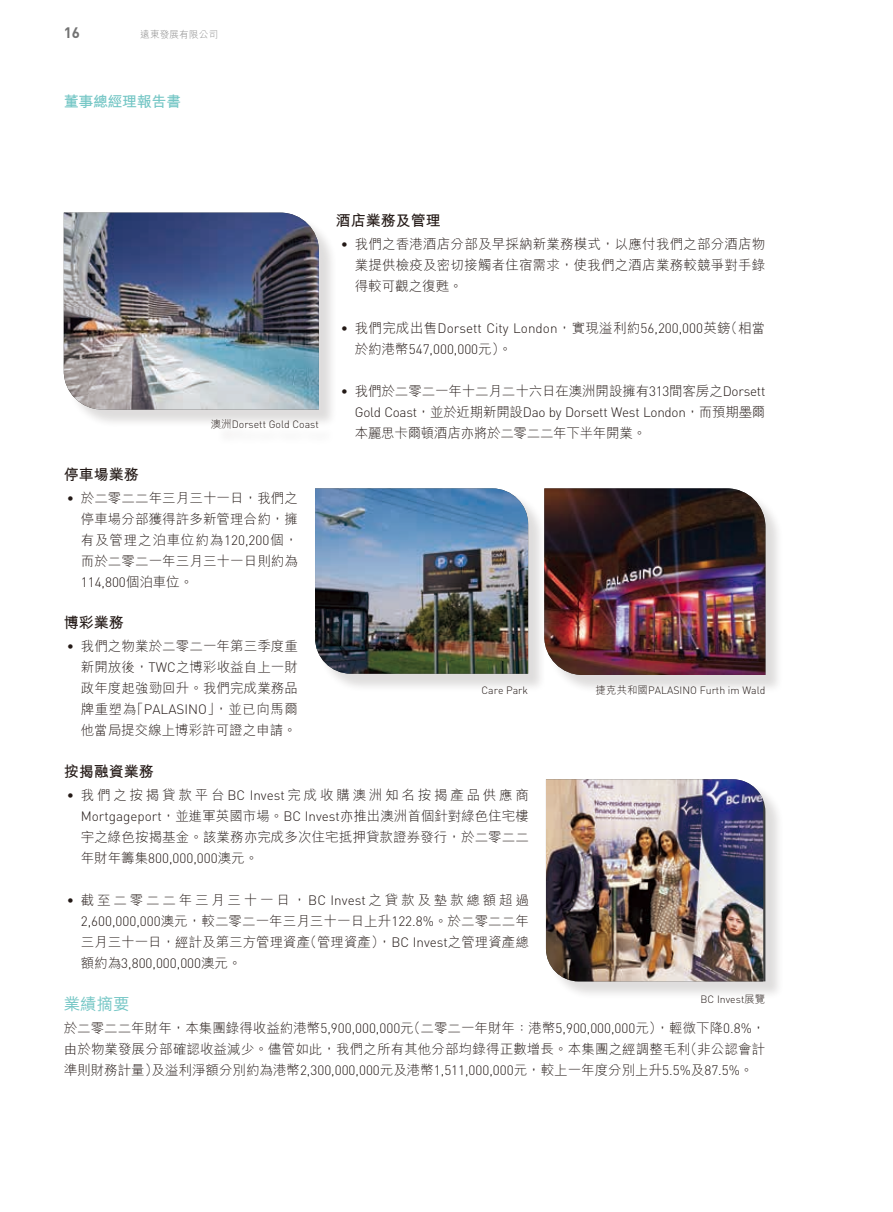
<style>
.page{position:relative;width:893px;height:1212px;background:#fff}
.page>*{position:absolute;margin:0;border:0;box-sizing:border-box;transform-origin:0 0}
.t1{font:500 16.5px "M Hei HK";color:#74c6c5}
.t2{font:700 15px "M Hei HK";color:#231916}
.t3{font:700 15px "M Hei HK";letter-spacing:-.025em;color:#74c6c5}
.t4{font:700 15px "DIN Pro";color:#727272}
.t5{font:300 13.5px/21px "M Hei HK";letter-spacing:.005em;color:#231916;text-align:justify}
.t6{font:300 13.5px/21px "DIN";color:#231916}
.t7{font:300 13.5px "DIN";letter-spacing:-.02em;color:#231916}
.t8{font:300 13.5px "M Hei HK";letter-spacing:-.02em;color:#231916}
.t9{font:300 10.5px "DIN";color:#231916}
.t10{font:300 9.75px "M Hei HK";color:#898989}
.s1{font-family:"M Hei HK"}
.s2{font-family:"DIN"}
</style>
<div class="page">
<div style="left:317px;top:491px;width:230px;height:201px;background:#231916;opacity:.15"></div>
<img style="left:315px;top:488px;width:213px;height:186px">
<div style="left:546px;top:491px;width:238px;height:203px;background:#231916;opacity:.15"></div>
<img style="left:544px;top:488px;width:221px;height:187px">
<div style="left:66px;top:215px;width:271px;height:231px;background:#231916;opacity:.15"></div>
<img style="left:64px;top:213px;width:255px;height:196px">
<div style="left:548px;top:782px;width:236px;height:218px;background:#231916;opacity:.15"></div>
<img style="left:546px;top:779px;width:217px;height:202px">
<p class="t4" style="left:64px;top:23px;width:18px">16</p>
<p class="t10" style="left:140px;top:28px;width:80px">遠東發展有限公司</p>
<p class="t3" style="left:64px;top:91px;width:119px">董事總經理報告書</p>
<p class="t9" style="left:211px;top:418px;width:110px"><span class="s1">澳洲</span>Dorsett Gold Coast</p>
<p class="t2" style="left:336px;top:210px;width:107px">酒店業務及管理</p>
<p class="t5" style="left:355px;top:233px;width:412px;text-indent:-14px"><span class="s2">•</span> 我們之香港酒店分部及早採納新業務模式，以應付我們之部分酒店物業提供檢疫及密切接觸者住宿需求，使我們之酒店業務較競爭對手錄得較可觀之復甦。</p>
<p class="t6" style="left:355px;top:317px;width:412px;text-indent:-14px">• <span class="s1">我們完成出售</span>Dorsett City London<span class="s1">，實現溢利約</span>56,200,000<span class="s1">英鎊（相當於約港幣</span>547,000,000<span class="s1">元）。</span></p>
<p class="t5" style="left:341px;top:380px;width:426px"><span class="s2">•</span> 我們於二零二一年十二月二十六日在澳洲開設擁有<span class="s2">313</span>間客房之<span class="s2">Dorsett</span></p>
<p class="t7" style="left:355px;top:404px;width:412px">Gold Coast<span class="s1">，並於近期新開設</span>Dao by Dorsett West London<span class="s1">，而預期墨爾</span></p>
<p class="t8" style="left:355px;top:423px;width:293px">本麗思卡爾頓酒店亦將於二零二二年下半年開業。</p>
<p class="t2" style="left:64px;top:463px;width:76px">停車場業務</p>
<p class="t5" style="left:81px;top:487px;width:219px;text-indent:-14px"><span class="s2">•</span> 於二零二二年三月三十一日，我們之停車場分部獲得許多新管理合約，擁有及管理之泊車位約為<span class="s2">120,200</span>個，而於二零二一年三月三十一日則約為</p>
<p class="t6" style="left:81px;top:571px;width:114px">114,800<span class="s1">個泊車位。</span></p>
<p class="t2" style="left:64px;top:612px;width:61px">博彩業務</p>
<p class="t5" style="left:81px;top:635px;width:219px;text-indent:-14px"><span class="s2">•</span> 我們之物業於二零二一年第三季度重新開放後，<span class="s2">TWC</span>之博彩收益自上一財政年度起強勁回升。我們完成業務品牌重塑為「<span class="s2">PALASINO</span>」，並已向馬爾他當局提交線上博彩許可證之申請。</p>
<p class="t2" style="left:64px;top:761px;width:91px">按揭融資業務</p>
<p class="t5" style="left:81px;top:784px;width:450px;text-indent:-14px"><span class="s2">•</span> 我們之按揭貸款平台<span class="s2">BC Invest</span>完成收購澳洲知名按揭產品供應商<span class="s2">Mortgageport</span>，並進軍英國市場。<span class="s2">BC Invest</span>亦推出澳洲首個針對綠色住宅樓宇之綠色按揭基金。該業務亦完成多次住宅抵押貸款證券發行，於二零二二</p>
<p class="t6" style="left:81px;top:848px;width:179px"><span class="s1">年財年籌集</span>800,000,000<span class="s1">澳元。</span></p>
<p class="t5" style="left:81px;top:889px;width:450px;text-indent:-14px"><span class="s2">•</span> 截至二零二二年三月三十一日，<span class="s2">BC Invest</span>之貸款及墊款總額超過<span class="s2">2,600,000,000</span>澳元，較二零二一年三月三十一日上升<span class="s2">122.8%</span>。於二零二二年三月三十一日，經計及第三方管理資產（管理資產），<span class="s2">BC Invest</span>之管理資產總</p>
<p class="t6" style="left:81px;top:953px;width:162px"><span class="s1">額約為</span>3,800,000,000<span class="s1">澳元。</span></p>
<p class="t1" style="left:64px;top:992px;width:67px">業績摘要</p>
<p class="t5" style="left:64px;top:1017px;width:703px">於二零二二年財年，本集團錄得收益約港幣<span class="s2">5,900,000,000</span>元（二零二一年財年：港幣<span class="s2">5,900,000,000</span>元），輕微下降<span class="s2">0.8%</span>，由於物業發展分部確認收益減少。儘管如此，我們之所有其他分部均錄得正數增長。本集團之經調整毛利（非公認會計準則財務計量）及溢利淨額分別約為港幣<span class="s2">2,300,000,000</span>元及港幣<span class="s2">1,511,000,000</span>元，較上一年度分別上升<span class="s2">5.5%</span>及<span class="s2">87.5%</span>。</p>
<p class="t9" style="left:481px;top:683px;width:48px">Care Park</p>
<p class="t9" style="left:596px;top:683px;width:171px"><span class="s1">捷克共和國</span>PALASINO Furth im Wald</p>
<p class="t9" style="left:701px;top:992px;width:66px">BC Invest<span class="s1">展覽</span></p>
</div>
